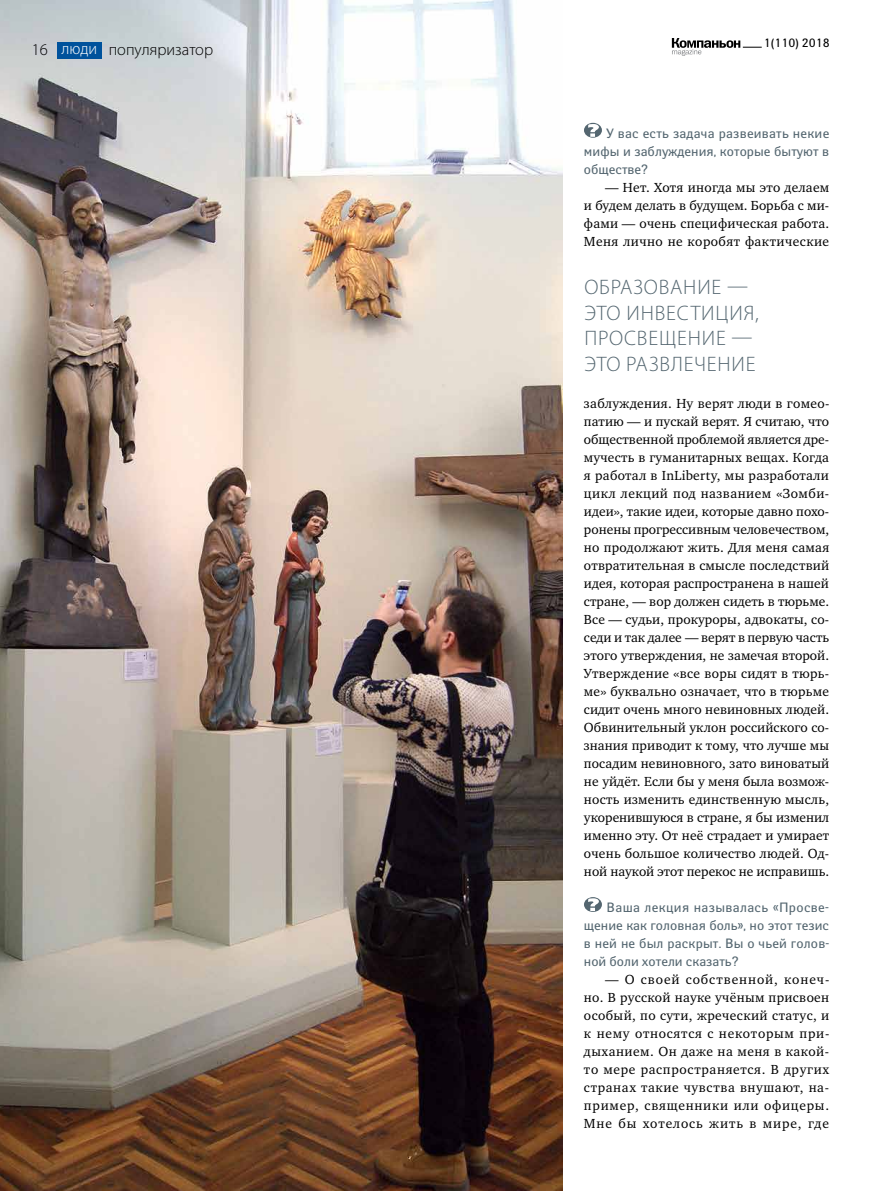
<style>
.page{position:relative;width:893px;height:1191px;background:#fff}
.page>*{position:absolute;margin:0;border:0;box-sizing:border-box;transform-origin:0 0}
.t1{font:300 21px/25.5px "Myriad Pro";letter-spacing:.04em;color:#546670}
.t2{font:300 16.5px "Myriad Pro";color:#000}
.t3{font:300 16.5px "Myriad Pro";color:#fff}
.t4{font:13.5px/18px "Charter ITC";letter-spacing:.03em;color:#000;text-align:justify}
.t5{font:13.5px/18px "Yanus";letter-spacing:.005em;color:#546670;text-align:justify}
.t6{font:12px "Yanus";color:#000}
</style>
<div class="page">
<img style="left:0;top:0;width:563px;height:1191px">
<svg style="left:672px;top:38px;width:90px;height:18px"></svg>
<div style="left:57px;top:42px;width:45px;height:17px;background:#00529c"></div>
<svg style="left:584px;top:123px;width:18px;height:15px"></svg>
<svg style="left:584px;top:897px;width:18px;height:15px"></svg>
<p class="t2" style="left:32px;top:40px;width:18px">16</p>
<p class="t3" style="left:62px;top:39px;width:37px">люди</p>
<p class="t2" style="left:109px;top:40px;width:106px">популяризатор</p>
<p class="t6" style="left:764px;top:36px;width:67px">1(110) 2018</p>
<p class="t5" style="left:584px;top:124px;width:247px;text-indent:22px">У вас есть задача развеивать некие мифы и заблуждения, которые бытуют в обществе?</p>
<p class="t4" style="left:584px;top:178px;width:247px;text-indent:21px">— Нет. Хотя иногда мы это делаем и будем делать в будущем. Борьба с ми&shy;фами — очень специфическая работа.<br>Меня лично не коробят фактические</p>
<h1 class="t1" style="left:584px;top:274px;width:176px">ОБРАЗОВАНИЕ —<br>ЭТО ИНВЕСТИЦИЯ,<br>ПРОСВЕЩЕНИЕ —<br>ЭТО РАЗВЛЕЧЕНИЕ</h1>
<p class="t4" style="left:584px;top:394px;width:247px">заблуждения. Ну верят люди в гомео&shy;патию — и пускай верят. Я считаю, что общественной проблемой является дре&shy;мучесть в гуманитарных вещах. Когда я работал в InLiberty, мы разработали цикл лекций под названием «Зомби&shy;идеи», такие идеи, которые давно похо&shy;ронены прогрессивным человечеством, но продолжают жить. Для меня самая отвратительная в смысле последствий идея, которая распространена в нашей стране, — вор должен сидеть в тюрьме.<br>Все — судьи, прокуроры, адвокаты, со&shy;седи и так далее — верят в первую часть этого утверждения, не замечая второй.<br>Утверждение «все воры сидят в тюрь&shy;ме» буквально означает, что в тюрьме сидит очень много невиновных людей.<br>Обвинительный уклон российского со&shy;знания приводит к тому, что лучше мы посадим невиновного, зато виноватый не уйдёт. Если бы у меня была возмож&shy;ность изменить единственную мысль, укоренившуюся в стране, я бы изменил именно эту. От неё страдает и умирает очень большое количество людей. Од&shy;ной наукой этот перекос не исправишь.</p>
<p class="t5" style="left:584px;top:898px;width:247px;text-indent:23px">Ваша лекция называлась «Просве&shy;щение как головная боль», но этот тезис в ней не был раскрыт. Вы о чьей голов&shy;ной боли хотели сказать?</p>
<p class="t4" style="left:584px;top:970px;width:247px;text-indent:21px">— О своей собственной, конеч&shy;но. В русской науке учёным присвоен особый, по сути, жреческий статус, и к нему относятся с некоторым при&shy;дыханием. Он даже на меня в какой&shy;то мере распространяется. В других странах такие чувства внушают, на&shy;пример, священники или офицеры.<br>Мне бы хотелось жить в мире, где</p>
</div>
